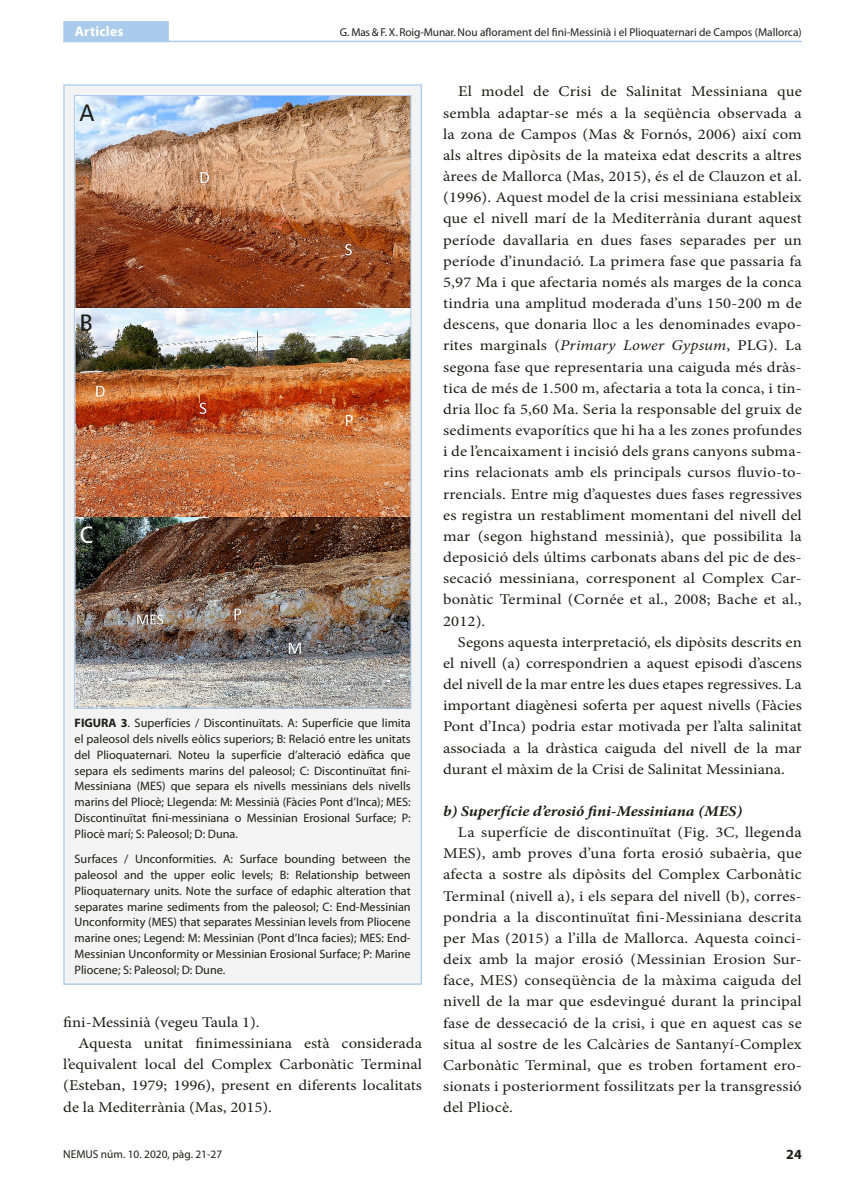
<style>
.page{position:relative;width:844px;height:1191px;background:#fff}
.page>*{position:absolute;margin:0;border:0;box-sizing:border-box;transform-origin:0 0}
.t1{font:condensed 23.62px "Frutiger LT Std";color:#1d1d1b;scale:1.11 1}
.t2{font:condensed 23.62px "Frutiger LT Std";color:#fff;scale:1.11 1}
.t3{font:15.05px/21.2px "Minion Pro";color:#1d1d1b;text-align:justify;scale:1.11 1}
.t4{font:italic 700 15.05px "Minion Pro";color:#1d1d1b;scale:1.11 1}
.t5{font:700 14px "Myriad Pro";letter-spacing:.015em;color:#fff}
.t6{font:700 14px "Myriad Pro";color:#1d1d1b}
.t7{font:12.25px/15.8px "Myriad Pro";color:#1d1d1b;text-align:justify}
.t8{font:11.38px "Myriad Pro";color:#1d1d1b}
.s1{font-weight:700}
.s2{font-style:italic}
</style>
<div class="page">
<div style="left:64px;top:85px;width:357px;height:899px;background:#f2f3f2"></div>
<img style="left:76px;top:97px;width:333px;height:609px">
<hr style="left:63px;top:41px;width:738px;height:1px;background:#aacbeb">
<div style="left:64px;top:22px;width:104px;height:19px;background:#aacbeb"></div>
<div style="left:63px;top:21px;width:106px;height:21px;border:2px solid #aacbeb"></div>
<p class="t5" style="left:75px;top:22px;width:50px">Articles</p>
<p class="t8" style="left:340px;top:25px;width:463px">G. Mas &amp; F. X. Roig-Munar. Nou aflorament del fini-Messinià i el Plioquaternari de Campos (Mallorca)</p>
<h1 class="t1" style="left:79px;top:99px;width:15px">A</h1>
<h1 class="t1" style="left:79px;top:309px;width:14px">B</h1>
<h1 class="t2" style="left:79px;top:521px;width:14px">C</h1>
<p class="t7" style="left:74px;top:715px;width:337px"><span class="s1">FIGURA 3</span>. Superfícies / Discontinuïtats. A: Superfície que limita el paleosol dels nivells eòlics superiors; B: Relació entre les unitats del Plioquaternari. Noteu la superfície d’alteració edàfica que separa els sediments marins del paleosol; C: Discontinuïtat fini-Messiniana (MES) que separa els nivells messinians dels nivells marins del Pliocè; Llegenda: M: Messinià (Fàcies Pont d’Inca); MES:<br>Discontinuïtat fini-messiniana o Messinian Erosional Surface; P:<br>Pliocè marí; S: Paleosol; D: Duna.</p>
<p class="t7" style="left:74px;top:851px;width:337px">Surfaces / Unconformities. A: Surface bounding between the paleosol and the upper eolic levels; B: Relationship between Plioquaternary units. Note the surface of edaphic alteration that separates marine sediments from the paleosol; C: End-Messinian Unconformity (MES) that separates Messinian levels from Pliocene marine ones; Legend: M: Messinian (Pont d’Inca facies); MES: End-Messinian Unconformity or Messinian Erosional Surface; P: Marine Pliocene; S: Paleosol; D: Dune.</p>
<p class="t3" style="left:63px;top:1011px;width:178px">fini-Messinià (vegeu Taula 1).</p>
<p class="t3" style="left:78px;top:1032px;width:311px">Aquesta unitat finimessiniana està considerada</p>
<p class="t3" style="left:63px;top:1054px;width:324px">l’equivalent local del Complex Carbonàtic Terminal</p>
<p class="t3" style="left:63px;top:1075px;width:324px">(Esteban, 1979; 1996), present en diferents localitats</p>
<p class="t3" style="left:63px;top:1096px;width:189px">de la Mediterrània (Mas, 2015).</p>
<p class="t3" style="left:443px;top:81px;width:324px;text-indent:15px">El model de Crisi de Salinitat Messiniana que sembla adaptar-se més a la seqüència observada a la zona de Campos (Mas &amp; Fornós, 2006) així com als altres dipòsits de la mateixa edat descrits a altres àrees de Mallorca (Mas, 2015), és el de Clauzon et al. (1996). Aquest model de la crisi messiniana estableix que el nivell marí de la Mediterrània durant aquest període davallaria en dues fases separades per un període d’inundació. La primera fase que passaria fa 5,97 Ma i que afectaria només als marges de la conca tindria una amplitud moderada d’uns 150-200 m de descens, que donaria lloc a les denominades evapo&shy;rites marginals (<span class="s2">Primary Lower Gypsum</span>, PLG). La segona fase que representaria una caiguda més dràs&shy;tica de més de 1.500 m, afectaria a tota la conca, i tin&shy;dria lloc fa 5,60 Ma. Seria la responsable del gruix de sediments evaporítics que hi ha a les zones profundes i de l’encaixament i incisió dels grans canyons subma&shy;rins relacionats amb els principals cursos fluvio-to&shy;rrencials. Entre mig d’aquestes dues fases regressives es registra un restabliment momentani del nivell del mar (segon highstand messinià), que possibilita la deposició dels últims carbonats abans del pic de des&shy;secació messiniana, corresponent al Complex Car&shy;bonàtic Terminal (Cornée et al., 2008; Bache et al., 2012).</p>
<p class="t3" style="left:443px;top:631px;width:324px;text-indent:15px">Segons aquesta interpretació, els dipòsits descrits en el nivell (a) correspondrien a aquest episodi d’ascens del nivell de la mar entre les dues etapes regressives. La important diagènesi soferta per aquest nivells (Fàcies Pont d’Inca) podria estar motivada per l’alta salinitat associada a la dràstica caiguda del nivell de la mar durant el màxim de la Crisi de Salinitat Messiniana.</p>
<p class="t4" style="left:443px;top:800px;width:271px">b) Superfície d’erosió fini-Messiniana (MES)</p>
<p class="t3" style="left:443px;top:822px;width:324px;text-indent:15px">La superfície de discontinuïtat (Fig. 3C, llegenda MES), amb proves d’una forta erosió subaèria, que afecta a sostre als dipòsits del Complex Carbonàtic Terminal (nivell a), i els separa del nivell (b), corres&shy;pondria a la discontinuïtat fini-Messiniana descrita per Mas (2015) a l’illa de Mallorca. Aquesta coinci&shy;deix amb la major erosió (Messinian Erosion Sur&shy;face, MES) conseqüència de la màxima caiguda del nivell de la mar que esdevingué durant la principal fase de dessecació de la crisi, i que en aquest cas se situa al sostre de les Calcàries de Santanyí-Complex Carbonàtic Terminal, que es troben fortament ero&shy;sionats i posteriorment fossilitzats per la transgressió del Pliocè.</p>
<p class="t8" style="left:63px;top:1147px;width:160px">NEMUS núm. 10. 2020, pàg. 21-27</p>
<p class="t6" style="left:786px;top:1145px;width:17px">24</p>
</div>
